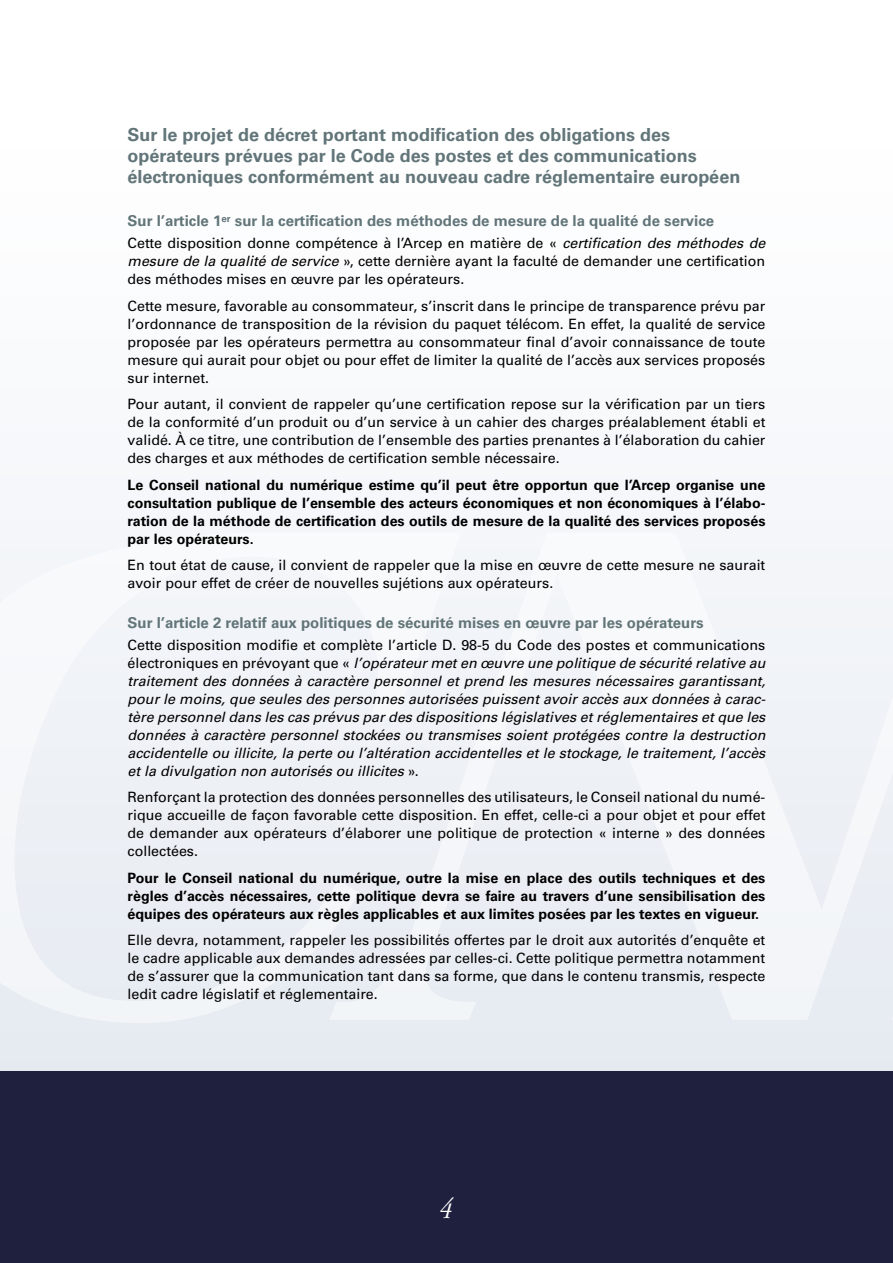
<style>
.page{position:relative;width:893px;height:1263px;background:#fff}
.page>*{position:absolute;margin:0;border:0;box-sizing:border-box;transform-origin:0 0}
.t1{font:italic 300 condensed 30px "Garamond LT";color:#fff}
.t2{font:700 18px/21px "Univers LT";color:#627579}
.t3{font:700 15px "Univers LT";color:#627579}
.t4{font:14.25px/18px "Univers LT";color:#000;text-align:justify}
.t5{font:italic 14.25px/18px "Univers LT";color:#000;text-align:justify}
.t6{font:700 14.25px/18px "Univers LT";color:#000;text-align:justify}
.s1{font-style:italic}
.s2{font-style:normal}
</style>
<div class="page">
<svg style="left:0;top:520px;width:893px;height:551px"></svg>
<div style="left:0;top:1071px;width:893px;height:192px;background:#1f203d"></div>
<svg style="left:0;top:533px;width:461px;height:490px;fill:#eff2f6"></svg>
<svg style="left:329px;top:533px;width:564px;height:487px;fill:#f1f3f8"></svg>
<p class="t2" style="left:128px;top:124px;width:614px">Sur le projet de décret portant modification des obligations des opérateurs prévues par le Code des postes et des communications électroniques conformément au nouveau cadre réglementaire européen</p>
<p class="t3" style="left:128px;top:212px;width:588px">Sur l’article 1<sup>er</sup> sur la certification des méthodes de mesure de la qualité de service</p>
<p class="t4" style="left:128px;top:234px;width:639px">Cette disposition donne compétence à l’Arcep en matière de « <span class="s1">certification des méthodes de mesure de la qualité de service</span> », cette dernière ayant la faculté de demander une certification des méthodes mises en œuvre par les opérateurs.</p>
<p class="t4" style="left:128px;top:297px;width:639px">Cette mesure, favorable au consommateur, s’inscrit dans le principe de transparence prévu par l’ordonnance de transposition de la révision du paquet télécom. En effet, la qualité de service proposée par les opérateurs permettra au consommateur final d’avoir connaissance de toute mesure qui aurait pour objet ou pour effet de limiter la qualité de l’accès aux services proposés sur internet.</p>
<p class="t4" style="left:128px;top:395px;width:639px">Pour autant, il convient de rappeler qu’une certification repose sur la vérification par un tiers de la conformité d’un produit ou d’un service à un cahier des charges préalablement établi et validé. À ce titre, une contribution de l’ensemble des parties prenantes à l’élaboration du cahier des charges et aux méthodes de certification semble nécessaire.</p>
<p class="t6" style="left:128px;top:476px;width:639px">Le Conseil national du numérique estime qu’il peut être opportun que l’Arcep organise une consultation publique de l’ensemble des acteurs économiques et non économiques à l’élabo&shy;ration de la méthode de certification des outils de mesure de la qualité des services proposés par les opérateurs.</p>
<p class="t4" style="left:128px;top:556px;width:639px">En tout état de cause, il convient de rappeler que la mise en œuvre de cette mesure ne saurait avoir pour effet de créer de nouvelles sujétions aux opérateurs.</p>
<p class="t3" style="left:128px;top:614px;width:578px">Sur l’article 2 relatif aux politiques de sécurité mises en œuvre par les opérateurs</p>
<p class="t5" style="left:128px;top:636px;width:640px"><span class="s2">Cette disposition modifie et complète l’article D. 98-5 du Code des postes et communications électroniques en prévoyant que «</span> l’opérateur met en œuvre une politique de sécurité relative au traitement des données à caractère personnel et prend les mesures nécessaires garantissant, pour le moins, que seules des personnes autorisées puissent avoir accès aux données à carac&shy;tère personnel dans les cas prévus par des dispositions législatives et réglementaires et que les données à caractère personnel stockées ou transmises soient protégées contre la destruction accidentelle ou illicite, la perte ou l’altération accidentelles et le stockage, le traitement, l’accès et la divulgation non autorisés ou illicites <span class="s2">».</span></p>
<p class="t4" style="left:128px;top:788px;width:639px">Renforçant la protection des données personnelles des utilisateurs, le Conseil national du numé&shy;rique accueille de façon favorable cette disposition. En effet, celle-ci a pour objet et pour effet de demander aux opérateurs d’élaborer une politique de protection « interne » des données collectées.</p>
<p class="t6" style="left:128px;top:869px;width:639px">Pour le Conseil national du numérique, outre la mise en place des outils techniques et des règles d’accès nécessaires, cette politique devra se faire au travers d’une sensibilisation des équipes des opérateurs aux règles applicables et aux limites posées par les textes en vigueur.</p>
<p class="t4" style="left:128px;top:931px;width:639px">Elle devra, notamment, rappeler les possibilités offertes par le droit aux autorités d’enquête et le cadre applicable aux demandes adressées par celles-ci. Cette politique permettra notamment de s’assurer que la communication tant dans sa forme, que dans le contenu transmis, respecte ledit cadre législatif et réglementaire.</p>
<h1 class="t1" style="left:440px;top:1192px;width:15px">4</h1>
</div>
